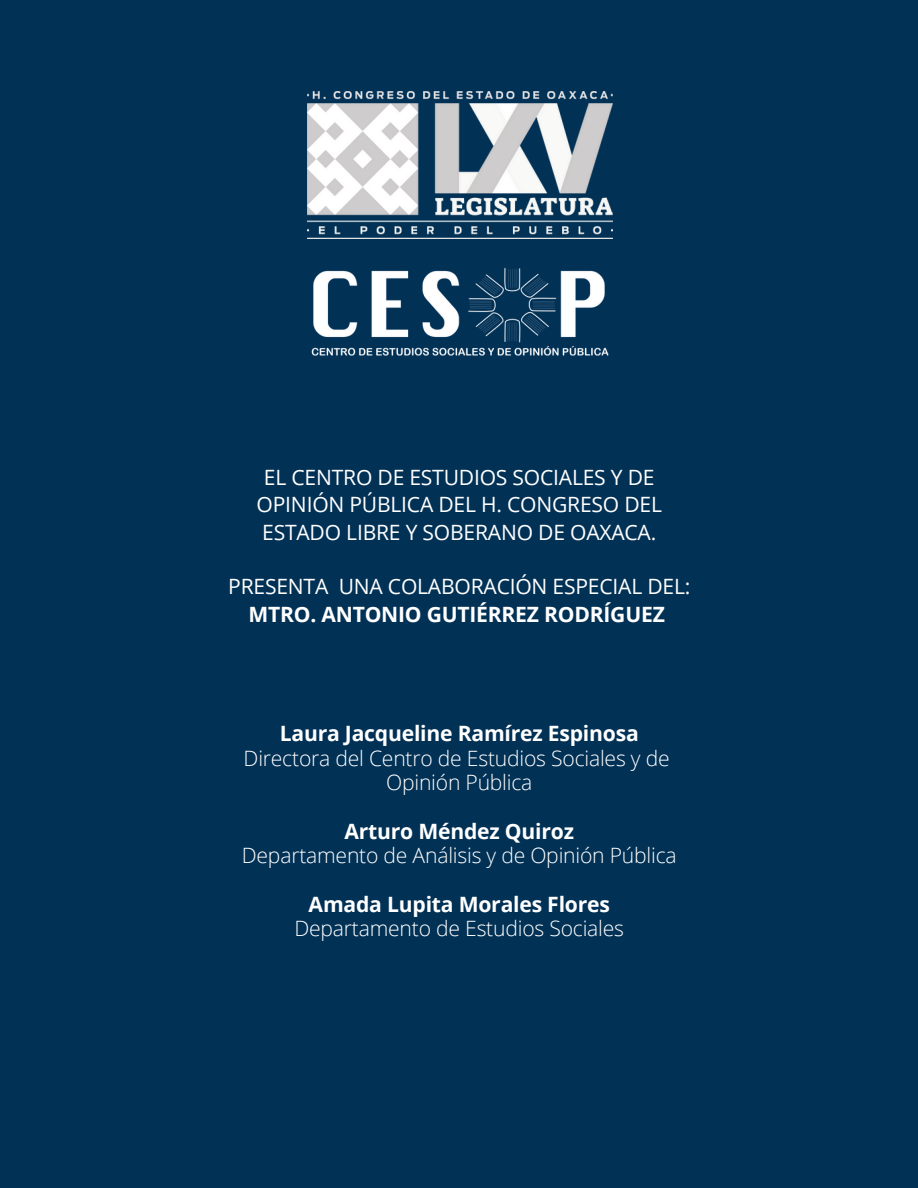
<style>
.page{position:relative;width:918px;height:1188px;background:#023156}
.page>*{position:absolute;margin:0;border:0;box-sizing:border-box;transform-origin:0 0}
.t1{font:300 21.15px "Open Sans";letter-spacing:-.01em;color:#fff}
.t2{font:21.15px/27.3px "Open Sans";letter-spacing:-.01em;color:#fff;text-align:center}
.t3{font:700 21.15px "Open Sans";letter-spacing:-.01em;color:#fff}
</style>
<div class="page">
<img style="left:307px;top:92px;width:305px;height:146px">
<img style="left:311px;top:267px;width:298px;height:89px">
<p class="t2" style="left:257px;top:463px;width:407px">EL CENTRO DE ESTUDIOS SOCIALES Y DE<br>OPINIÓN PÚBLICA DEL H. CONGRESO DEL<br>ESTADO LIBRE Y SOBERANO DE OAXACA.</p>
<p class="t2" style="left:228px;top:572px;width:464px">PRESENTA UNA COLABORACIÓN ESPECIAL DEL:</p>
<p class="t3" style="left:248px;top:599px;width:418px">MTRO. ANTONIO GUTIÉRREZ RODRÍGUEZ</p>
<p class="t3" style="left:280px;top:719px;width:361px">Laura Jacqueline Ramírez Espinosa</p>
<p class="t1" style="left:244px;top:743px;width:428px">Directora del Centro de Estudios Sociales y de</p>
<p class="t1" style="left:386px;top:767px;width:148px">Opinión Pú blica</p>
<p class="t3" style="left:345px;top:816px;width:231px">Arturo Méndez Quiroz</p>
<p class="t1" style="left:242px;top:840px;width:436px">Departamento de Análisis y de Opinión Pú blica</p>
<p class="t3" style="left:309px;top:889px;width:303px">Amada Lupita Morales Flores</p>
<p class="t1" style="left:294px;top:913px;width:331px">Departamento de Estudios Sociales</p>
</div>
